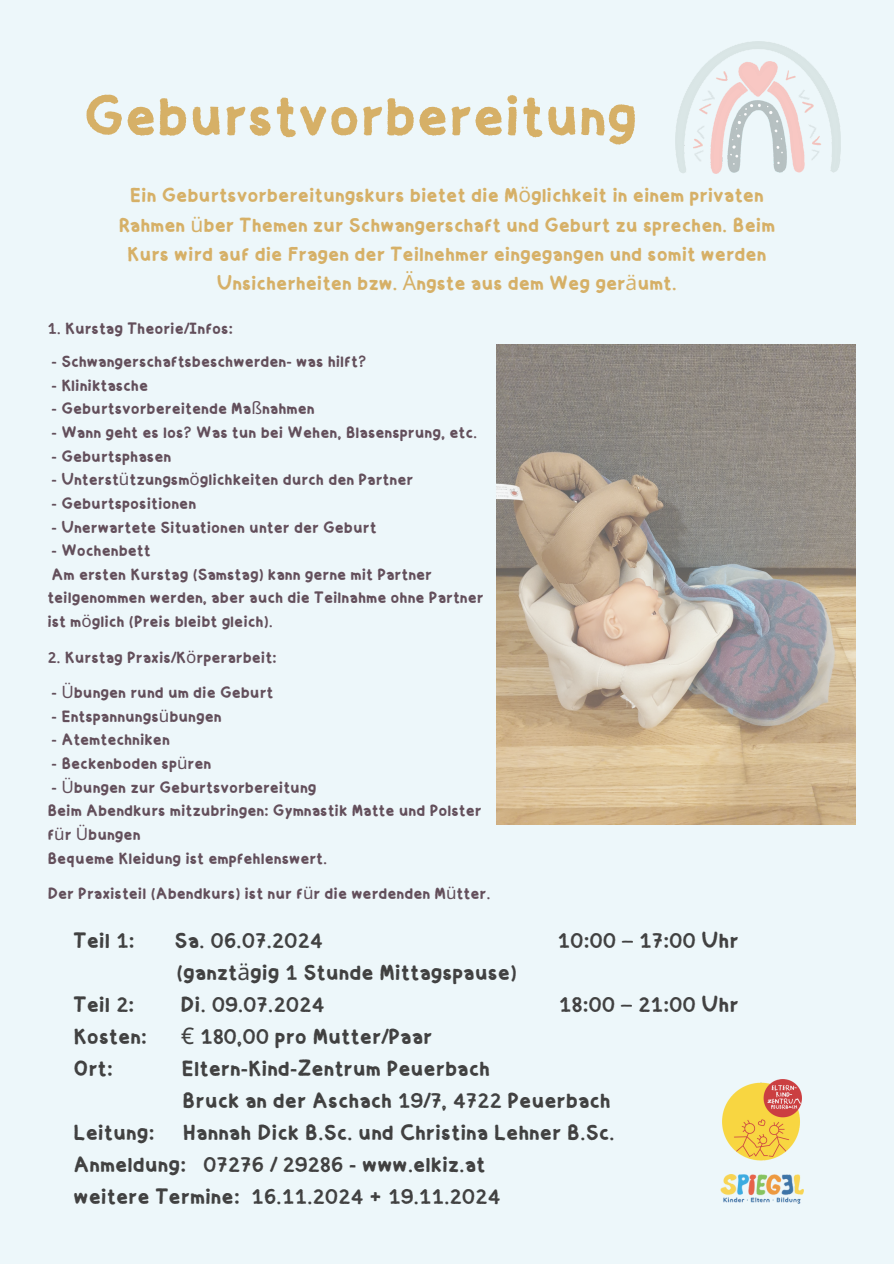
<style>
.page{position:relative;width:894px;height:1264px;background:#fff}
.page>*{position:absolute;margin:0;border:0;box-sizing:border-box;transform-origin:0 0}
.t1{font:60px "puimek";color:#d6b067}
.t2{font:22.8px/32px "puimek";color:#414141}
.t3{font:21px/29.2px "puimek";color:#d6b067;text-align:center}
.t4{font:16.95px/23.7px "puimek";color:#634f5b}
.s1{font-family:"Noto Sans"}
</style>
<div class="page">
<div style="left:0;top:0;width:893px;height:1263px;background:#edf7fa"></div>
<img style="left:720px;top:1174px;width:83px;height:29px">
<img style="left:722px;top:1079px;width:79px;height:81px">
<img style="left:496px;top:345px;width:359px;height:479px">
<img style="left:675px;top:42px;width:165px;height:131px">
<p class="t1" style="left:83px;top:58px;width:555px">Geburstvorbereitung</p>
<p class="t3" style="left:118px;top:177px;width:658px">Ein Geburtsvorbereitungskurs bietet die M<span class="s1">ö</span>glichkeit in einem privaten Rahmen <span class="s1">ü</span>ber Themen zur Schwangerschaft und Geburt zu sprechen. Beim Kurs wird auf die Fragen der Teilnehmer eingegangen und somit werden Unsicherheiten bzw. <span class="s1">Ä</span>ngste aus dem Weg ger<span class="s1">ä</span>umt.</p>
<h2 class="t4" style="left:47px;top:314px;width:187px">1. Kurstag Theorie/Infos:</h2>
<p class="t4" style="left:52px;top:347px;width:316px">- Schwangerschaftsbeschwerden- was hilft?</p>
<p class="t4" style="left:52px;top:370px;width:98px">- Kliniktasche</p>
<p class="t4" style="left:52px;top:394px;width:264px">- Geburtsvorbereitende Ma<span class="s1">ß</span>nahmen</p>
<p class="t4" style="left:52px;top:418px;width:427px">- Wann geht es los? Was tun bei Wehen, Blasensprung, etc.</p>
<p class="t4" style="left:52px;top:441px;width:121px">- Geburtsphasen</p>
<p class="t4" style="left:52px;top:465px;width:363px">- Unterst<span class="s1">ü</span>tzungsm<span class="s1">ö</span>glichkeiten durch den Partner</p>
<p class="t4" style="left:52px;top:489px;width:146px">- Geburtspositionen</p>
<p class="t4" style="left:52px;top:512px;width:326px">- Unerwartete Situationen unter der Geburt</p>
<p class="t4" style="left:52px;top:536px;width:101px">- Wochenbett</p>
<p class="t4" style="left:47px;top:560px;width:438px">Am ersten Kurstag (Samstag) kann gerne mit Partner teilgenommen werden, aber auch die Teilnahme ohne Partner ist m<span class="s1">ö</span>glich (Preis bleibt gleich).</p>
<p class="t4" style="left:47px;top:642px;width:231px">2. Kurstag Praxis/K<span class="s1">ö</span>rperarbeit:</p>
<p class="t4" style="left:52px;top:678px;width:223px">- <span class="s1">Ü</span>bungen rund um die Geburt</p>
<p class="t4" style="left:52px;top:701px;width:171px">- Entspannungs<span class="s1">ü</span>bungen</p>
<p class="t4" style="left:52px;top:725px;width:120px">- Atemtechniken</p>
<p class="t4" style="left:52px;top:749px;width:161px">- Beckenboden sp<span class="s1">ü</span>ren</p>
<p class="t4" style="left:52px;top:772px;width:266px">- <span class="s1">Ü</span>bungen zur Geburtsvorbereitung</p>
<p class="t4" style="left:47px;top:796px;width:435px">Beim Abendkurs mitzubringen: Gymnastik Matte und Polster f<span class="s1">ü</span>r <span class="s1">Ü</span>bungen</p>
<p class="t4" style="left:47px;top:843px;width:281px">Bequeme Kleidung ist empfehlenswert.</p>
<p class="t4" style="left:47px;top:879px;width:444px">Der Praxisteil (Abendkurs) ist nur f<span class="s1">ü</span>r die werdenden M<span class="s1">ü</span>tter.</p>
<h1 class="t2" style="left:73px;top:921px;width:63px">Teil 1:</h1>
<h1 class="t2" style="left:175px;top:921px;width:150px">Sa. 06.07.2024</h1>
<h1 class="t2" style="left:557px;top:921px;width:182px">10:00 – 17:00 Uhr</h1>
<h1 class="t2" style="left:176px;top:953px;width:342px">(ganzt<span class="s1">ä</span>gig 1 Stunde Mittagspause)</h1>
<h1 class="t2" style="left:73px;top:985px;width:62px">Teil 2:</h1>
<h1 class="t2" style="left:180px;top:985px;width:146px">Di. 09.07.2024</h1>
<h1 class="t2" style="left:558px;top:985px;width:181px">18:00 – 21:00 Uhr</h1>
<h1 class="t2" style="left:73px;top:1017px;width:75px">Kosten:</h1>
<h1 class="t2" style="left:181px;top:1017px;width:252px"><span class="s1">€</span> 180,00 pro Mutter/Paar</h1>
<h1 class="t2" style="left:73px;top:1049px;width:41px">Ort:</h1>
<h1 class="t2" style="left:181px;top:1049px;width:430px">Eltern-Kind-Zentrum Peuerbach<br>Bruck an der Aschach 19/7, 4722 Peuerbach</h1>
<h1 class="t2" style="left:73px;top:1113px;width:82px">Leitung:</h1>
<h1 class="t2" style="left:73px;top:1113px;width:542px;text-indent:109px">Hannah Dick B.Sc. und Christina Lehner B.Sc.<br>Anmeldung: 07276 / 29286 - www.elkiz.at<br>weitere Termine: 16.11.2024 + 19.11.2024</h1>
</div>
